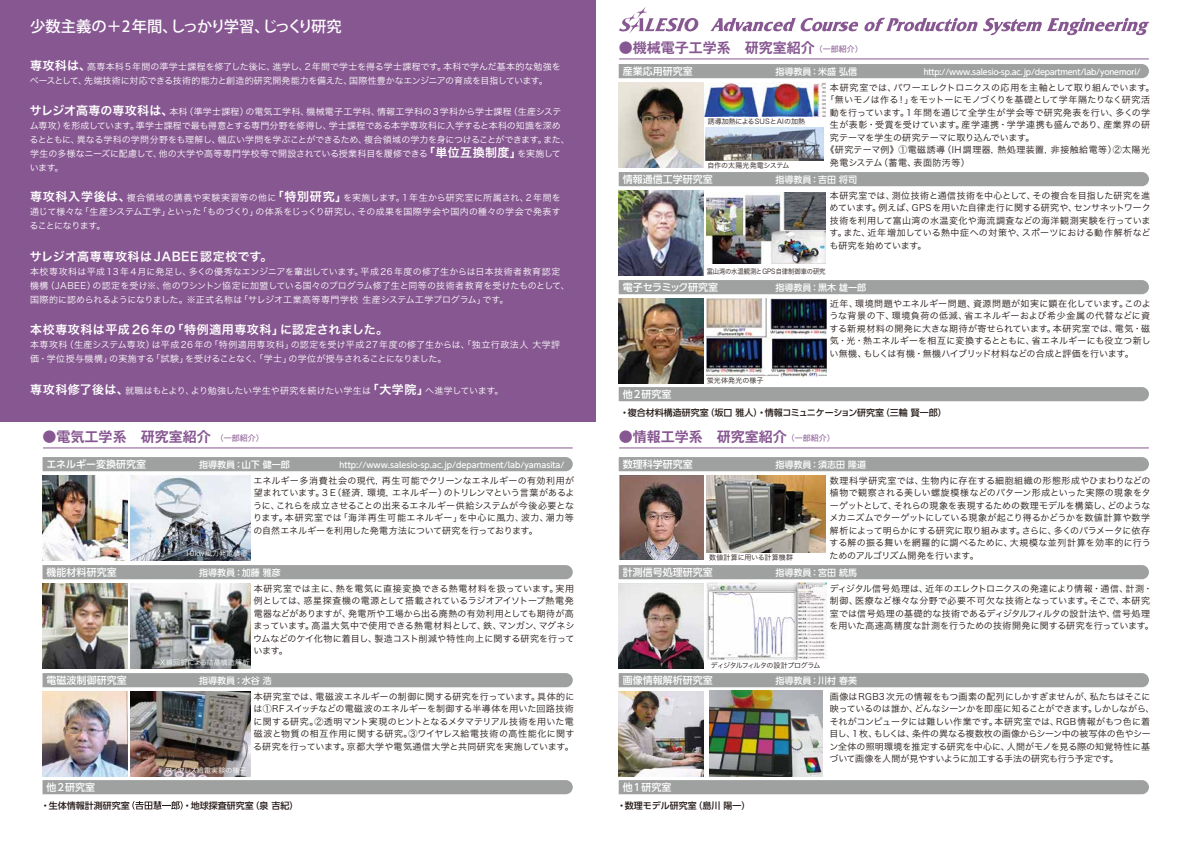
<style>
.page{position:relative;width:1191px;height:842px;background:#fff}
.page>*{position:absolute;margin:0;border:0;box-sizing:border-box;transform-origin:0 0}
.t1{font:500 15.3px "Koz Go Pro";letter-spacing:-.04em;color:#fff}
.t2{font:700 14px "Gothic MB101 Pro De";color:#875791}
.t3{font:12px "Hira Kaku Pro N W6";letter-spacing:.05em;color:#fff}
.t4{font:500 10px "UD Shin Go Pro";color:#fff}
.t5{font:500 10px "UD Shin Go Pro";letter-spacing:-.035em;color:#fff}
.t6{font:9px/12.5px "Hira Kaku Pro N W3";letter-spacing:.01em;color:#221815;text-align:justify}
.t7{font:9px/14px "Hira Kaku Pro N W3";letter-spacing:.005em;color:#fff}
.t8{font:9px/14px "Hira Kaku Pro N W3";letter-spacing:.025em;color:#fff}
.t9{font:500 9px "UD Shin Go Pro";color:#fff}
.t10{font:500 9px "UD Shin Go Pro";color:#221815}
.t11{font:9px "Hira Kaku Pro N W3";letter-spacing:-.015em;color:#fff}
.t12{font:9px "Hira Kaku Pro N W3";letter-spacing:-.01em;color:#221815}
.t13{font:9px "Hira Kaku Pro N W3";letter-spacing:.055em;color:#221815}
.t14{font:9px "Hira Kaku Pro N W3";letter-spacing:.03em;color:#221815}
.t15{font:9px "Hira Kaku Pro N W3";letter-spacing:.05em;color:#221815}
.t16{font:500 8px "UD Shin Go Pro";letter-spacing:-.01em;color:#fff}
.t17{font:7px "Hira Kaku Pro N W3";letter-spacing:-.005em;color:#221815}
.t18{font:7px "Hira Kaku Pro N W3";letter-spacing:.025em;color:#fff}
.t19{font:7px "Hira Kaku Pro N W3";letter-spacing:-.005em;color:#221815;scale:.9 1}
.t20{font:7px "Hira Kaku Pro N W3";letter-spacing:.025em;color:#221815}
.t21{font:7px "Hira Kaku Pro N W3";letter-spacing:-.07em;color:#221815}
.t22{font:7px "Hira Kaku Pro N W3";letter-spacing:-.005em;color:#fff}
.s1{font-family:"Hira Kaku Pro N W6";font-size:12px}
.s2{font-family:"Gothic MB101 Pro";font-weight:400;font-size:8px}
</style>
<div class="page">
<img style="left:130px;top:691px;width:121px;height:85px">
<div style="left:43px;top:457px;width:530px;height:14px;background:#9fa0a0"></div>
<div style="left:0;top:0;width:595px;height:422px;background:#875791"></div>
<div style="left:43px;top:565px;width:530px;height:14px;background:#9fa0a0"></div>
<div style="left:43px;top:673px;width:530px;height:14px;background:#9fa0a0"></div>
<svg style="left:43px;top:780px;width:530px;height:14px;background:#9fa0a0"></svg>
<svg style="left:132px;top:801px;width:51px;height:9px"></svg>
<div style="left:618px;top:565px;width:531px;height:14px;background:#9fa0a0"></div>
<svg style="left:618px;top:780px;width:531px;height:14px;background:#a0a1a1"></svg>
<div style="left:618px;top:64px;width:531px;height:14px;background:#9fa0a0"></div>
<div style="left:618px;top:172px;width:531px;height:14px;background:#9fa0a0"></div>
<div style="left:618px;top:387px;width:531px;height:14px;background:#9fa0a0"></div>
<img style="left:43px;top:475px;width:85px;height:85px">
<img style="left:130px;top:475px;width:121px;height:85px">
<img style="left:43px;top:583px;width:85px;height:85px">
<img style="left:130px;top:583px;width:121px;height:85px">
<img style="left:706px;top:193px;width:119px;height:70px">
<img style="left:618px;top:190px;width:86px;height:85px">
<img style="left:618px;top:82px;width:86px;height:85px">
<img style="left:43px;top:691px;width:85px;height:85px">
<img style="left:618px;top:583px;width:86px;height:85px">
<img style="left:706px;top:582px;width:120px;height:77px">
<div style="left:618px;top:673px;width:531px;height:14px;background:#9fa0a0"></div>
<img style="left:618px;top:691px;width:86px;height:85px">
<img style="left:709px;top:691px;width:114px;height:85px">
<div style="left:618px;top:280px;width:531px;height:14px;background:#9fa0a0"></div>
<img style="left:706px;top:298px;width:121px;height:79px">
<img style="left:618px;top:298px;width:86px;height:85px">
<img style="left:704px;top:82px;width:121px;height:35px">
<img style="left:705px;top:127px;width:118px;height:33px">
<img style="left:706px;top:475px;width:119px;height:77px">
<div style="left:618px;top:457px;width:531px;height:14px;background:#9fa0a0"></div>
<img style="left:619px;top:475px;width:84px;height:84px">
<svg style="left:619px;top:7px;width:80px;height:26px"></svg>
<svg style="left:710px;top:18px;width:267px;height:14px"></svg>
<svg style="left:983px;top:18px;width:166px;height:17px"></svg>
<hr style="left:43px;top:448px;width:529px;height:1px;background:#875791">
<hr style="left:619px;top:448px;width:529px;height:1px;background:#875791">
<hr style="left:619px;top:59px;width:529px;height:1px;background:#875791">
<h1 class="t1" style="left:30px;top:17px;width:313px">少数主義の＋2年間、しっかり学習、じっくり研究</h1>
<p class="t7" style="left:30px;top:59px;width:532px"><span class="s1">専攻科は、</span>高専本科5年間の準学士課程を修了した後に、進学し、2年間で学士を得る学士課程です。本科で学んだ基本的な勉強をベースとして、先端技術に対応できる技術的能力と創造的研究開発能力を備えた、国際性豊かなエンジニアの育成を目指しています。</p>
<p class="t7" style="left:30px;top:104px;width:541px"><span class="s1">サレジオ高専の専攻科は、</span>本科（準学士課程）の電気工学科、機械電子工学科、情報工学科の3学科から学士課程（生産システム専攻）を形成しています。準学士課程で最も得意とする専門分野を修得し、学士課程である本学専攻科に入学すると本科の知識を深めるとともに、異なる学科の学問分野をも理解し、幅広い学問を学ぶことができるため、複合領域の学力を身につけることができます。また、学生の多様なニーズに配慮して、他の大学や高等専門学校等で開設されている授業科目を履修できる<span class="s1">「単位互換制度」</span>を実施しています。</p>
<p class="t7" style="left:30px;top:190px;width:533px;text-align:justify"><span class="s1">専攻科入学後は、</span>複合領域の講義や実験実習等の他に<span class="s1">「特別研究」</span>を実施します。1年生から研究室に所属され、2年間を通じて様々な「生産システム工学」といった「ものづくり」の体系をじっくり研究し、その成果を国際学会や国内の種々の学会で発表することになります。</p>
<h3 class="t3" style="left:30px;top:245px;width:244px">サレジオ高専専攻科はJABEE認定校です。</h3>
<p class="t7" style="left:30px;top:264px;width:541px">本校専攻科は平成13年4月に発足し、多くの優秀なエンジニアを輩出しています。平成26年度の修了生からは日本技術者教育認定機構（JABEE）の認定を受け※、他のワシントン協定に加盟している国々のプログラム修了生と同等の技術者教育を受けたものとして、国際的に認められるようになりました。※正式名称は「サレジオ工業高等専門学校 生産システム工学プログラム」です。</p>
<h3 class="t3" style="left:30px;top:319px;width:359px">本校専攻科は平成26年の「特例適用専攻科」に認定されました。</h3>
<p class="t8" style="left:30px;top:337px;width:531px">本専攻科（生産システム専攻）は平成26年の「特例適用専攻科」の認定を受け平成27年度の修了生からは、「独立行政法人 大学評価・学位授与機構」の実施する「試験」を受けることなく、「学士」の学位が授与されることになりました。</p>
<p class="t11" style="left:30px;top:383px;width:475px"><span class="s1">専攻科修了後は、</span>就職はもとより、より勉強したい学生や研究を続けたい学生は<span class="s1">「大学院」</span>へ進学しています。</p>
<h2 class="t2" style="left:619px;top:36px;width:245px">●機械電子工学系　研究室紹介<span class="s2">（一部紹介）</span></h2>
<p class="t4" style="left:623px;top:63px;width:71px">産業応用研究室</p>
<p class="t9" style="left:775px;top:64px;width:83px">指導教員：米盛 弘信</p>
<p class="t16" style="left:923px;top:65px;width:218px">http://www.salesio-sp.ac.jp/department/lab/yonemori/</p>
<p class="t17" style="left:707px;top:116px;width:99px">誘導加熱によるSUSとAlの加熱</p>
<p class="t17" style="left:707px;top:160px;width:84px">自作の太陽光発電システム</p>
<p class="t6" style="left:830px;top:81px;width:326px">本研究室では、パワーエレクトロニクスの応用を主軸として取り組んでいます。</p>
<p class="t12" style="left:825px;top:92px;width:326px">「無いモノは作る！」をモットーにモノづくりを基礎として学年隔たりなく研究活</p>
<p class="t6" style="left:830px;top:106px;width:322px">動を行っています。1年間を通じて全学生が学会等で研究発表を行い、多くの学</p>
<p class="t14" style="left:830px;top:117px;width:322px">生が表彰・受賞を受けています。産学連携・学学連携も盛んであり、産業界の研</p>
<p class="t6" style="left:830px;top:131px;width:206px">究テーマを学生の研究テーマに取り込んでいます。</p>
<p class="t13" style="left:825px;top:142px;width:326px">《研究テーマ例》①電磁誘導（IH調理器，熱処理装置，非接触給電等）②太陽光</p>
<p class="t15" style="left:830px;top:154px;width:141px">発電システム（蓄電、表面防汚等）</p>
<p class="t4" style="left:623px;top:171px;width:91px">情報通信工学研究室</p>
<p class="t9" style="left:775px;top:172px;width:83px">指導教員：吉田 将司</p>
<p class="t6" style="left:829px;top:189px;width:323px">本研究室では、測位技術と通信技術を中心として、その複合を目指した研究を進めています。例えば、GPSを用いた自律走行に関する研究や、センサネットワーク技術を利用して富山湾の水温変化や海流調査などの海洋観測実験を行っています。また、近年増加している熱中症への対策や、スポーツにおける動作解析なども研究を始めています。</p>
<p class="t19" style="left:706px;top:266px;width:134px">富山湾の水温観測とGPS自律制御車の研究</p>
<p class="t5" style="left:623px;top:279px;width:97px">電子セラミック研究室</p>
<p class="t9" style="left:775px;top:280px;width:92px">指導教員：黒木 雄一郎</p>
<p class="t4" style="left:623px;top:386px;width:50px">他2研究室</p>
<p class="t20" style="left:706px;top:374px;width:58px">蛍光体発光の様子</p>
<p class="t6" style="left:829px;top:297px;width:323px">近年、環境問題やエネルギー問題、資源問題が如実に顕在化しています。このような背景の下、環境負荷の低減、省エネルギーおよび希少金属の代替などに資する新規材料の開発に大きな期待が寄せられています。本研究室では、電気・磁気・光・熱エネルギーを相互に変換するとともに、省エネルギーにも役立つ新しい無機、もしくは有機・無機ハイブリッド材料などの合成と評価を行います。</p>
<p class="t10" style="left:620px;top:405px;width:328px">・複合材料構造研究室（坂口 雅人）・情報コミュニケーション研究室（三輪 賢一郎）</p>
<h2 class="t2" style="left:43px;top:425px;width:222px">●電気工学系　研究室紹介 <span class="s2">（一部紹介）</span></h2>
<h2 class="t2" style="left:619px;top:425px;width:217px">●情報工学系　研究室紹介<span class="s2">（一部紹介）</span></h2>
<p class="t4" style="left:47px;top:456px;width:101px">エネルギー変換研究室</p>
<p class="t9" style="left:199px;top:457px;width:92px">指導教員：山下 健一郎</p>
<p class="t16" style="left:339px;top:458px;width:226px">http://www.salesio-sp.ac.jp/department/lab/yamasita/</p>
<p class="t4" style="left:623px;top:456px;width:71px">数理科学研究室</p>
<p class="t9" style="left:775px;top:457px;width:92px">指導教員：須志田 隆道</p>
<p class="t6" style="left:253px;top:473px;width:323px">エネルギー多消費社会の現代，再生可能でクリーンなエネルギーの有効利用が望まれています。３Ｅ（経済，環境，エネルギー）のトリレンマという言葉があるように、これらを成立させることの出来るエネルギー供給システムが今後必要となります。本研究室では「海洋再生可能エネルギー」を中心に風力、波力、潮力等の自然エネルギーを利用した発電方法について研究を行っております。</p>
<p class="t18" style="left:185px;top:548px;width:64px">10kw風力発電装置</p>
<p class="t20" style="left:709px;top:551px;width:85px">数値計算に用いる計算機群</p>
<p class="t6" style="left:829px;top:473px;width:323px">数理科学研究室では、生物内に存在する細胞組織の形態形成やひまわりなどの植物で観察される美しい螺旋模様などのパターン形成といった実際の現象をターゲットとして、それらの現象を表現するための数理モデルを構築し、どのようなメカニズムでターゲットにしている現象が起こり得るかどうかを数値計算や数学解析によって明らかにする研究に取り組みます。さらに、多くのパラメータに依存する解の振る舞いを網羅的に調べるために、大規模な並列計算を効率的に行うためのアルゴリズム開発を行います。</p>
<p class="t4" style="left:47px;top:564px;width:71px">機能材料研究室</p>
<p class="t9" style="left:199px;top:565px;width:83px">指導教員：加藤 雅彦</p>
<p class="t4" style="left:623px;top:564px;width:91px">計測信号処理研究室</p>
<p class="t9" style="left:775px;top:565px;width:83px">指導教員：宮田 統馬</p>
<p class="t6" style="left:253px;top:581px;width:323px">本研究室では主に、熱を電気に直接変換できる熱電材料を扱っています。実用例としては、惑星探査機の電源として搭載されているラジオアイソトープ熱電発電器などがありますが、発電所や工場から出る廃熱の有効利用としても期待が高まっています。高温大気中で使用できる熱電材料として、鉄、マンガン、マグネシウムなどのケイ化物に着目し、製造コスト削減や特性向上に関する研究を行っています。</p>
<p class="t6" style="left:829px;top:582px;width:326px;text-align:left">ディジタル信号処理は、近年のエレクトロニクスの発達により情報・通信、計測・制御、医療など様々な分野で必要不可欠な技術となっています。そこで、本研究室では信号処理の基礎的な技術であるディジタルフィルタの設計法や、信号処理を用いた高速高精度な計測を行うための技術開発に関する研究を行っています。</p>
<p class="t4" style="left:47px;top:672px;width:81px">電磁波制御研究室</p>
<p class="t4" style="left:47px;top:779px;width:50px">他2研究室</p>
<p class="t18" style="left:160px;top:656px;width:91px">X線回折による結晶構造解析</p>
<p class="t21" style="left:711px;top:659px;width:111px">ディジタルフィルタの設計プログラム</p>
<p class="t9" style="left:199px;top:673px;width:74px">指導教員：水谷 浩</p>
<p class="t6" style="left:253px;top:689px;width:323px">本研究室では、電磁波エネルギーの制御に関する研究を行っています。具体的には①RFスイッチなどの電磁波のエネルギーを制御する半導体を用いた回路技術に関する研究。②透明マント実現のヒントとなるメタマテリアル技術を用いた電磁波と物質の相互作用に関する研究。③ワイヤレス給電技術の高性能化に関する研究を行っています。京都大学や電気通信大学と共同研究を実施しています。</p>
<p class="t22" style="left:165px;top:765px;width:83px">ワイヤレス給電実験の様子</p>
<p class="t4" style="left:623px;top:672px;width:91px">画像情報解析研究室</p>
<p class="t9" style="left:775px;top:673px;width:83px">指導教員：川村 春美</p>
<p class="t4" style="left:623px;top:779px;width:50px">他1研究室</p>
<p class="t6" style="left:829px;top:689px;width:327px;text-align:left">画像はRGB3次元の情報をもつ画素の配列にしかすぎませんが、私たちはそこに映っているのは誰か、どんなシーンかを即座に知ることができます。しかしながら、それがコンピュータには難しい作業です。本研究室では、RGB情報がもつ色に着目し、1枚、もしくは、条件の異なる複数枚の画像からシーン中の被写体の色やシーン全体の照明環境を推定する研究を中心に、人間がモノを見る際の知覚特性に基づいて画像を人間が見やすいように加工する手法の研究も行う予定です。</p>
<p class="t10" style="left:41px;top:798px;width:99px">・生体情報計測研究室　</p>
<p class="t10" style="left:183px;top:798px;width:121px">・地球探査研究室（泉 吉紀）　</p>
<p class="t10" style="left:617px;top:798px;width:135px">・数理モデル研究室（島川 陽一）</p>
</div>
